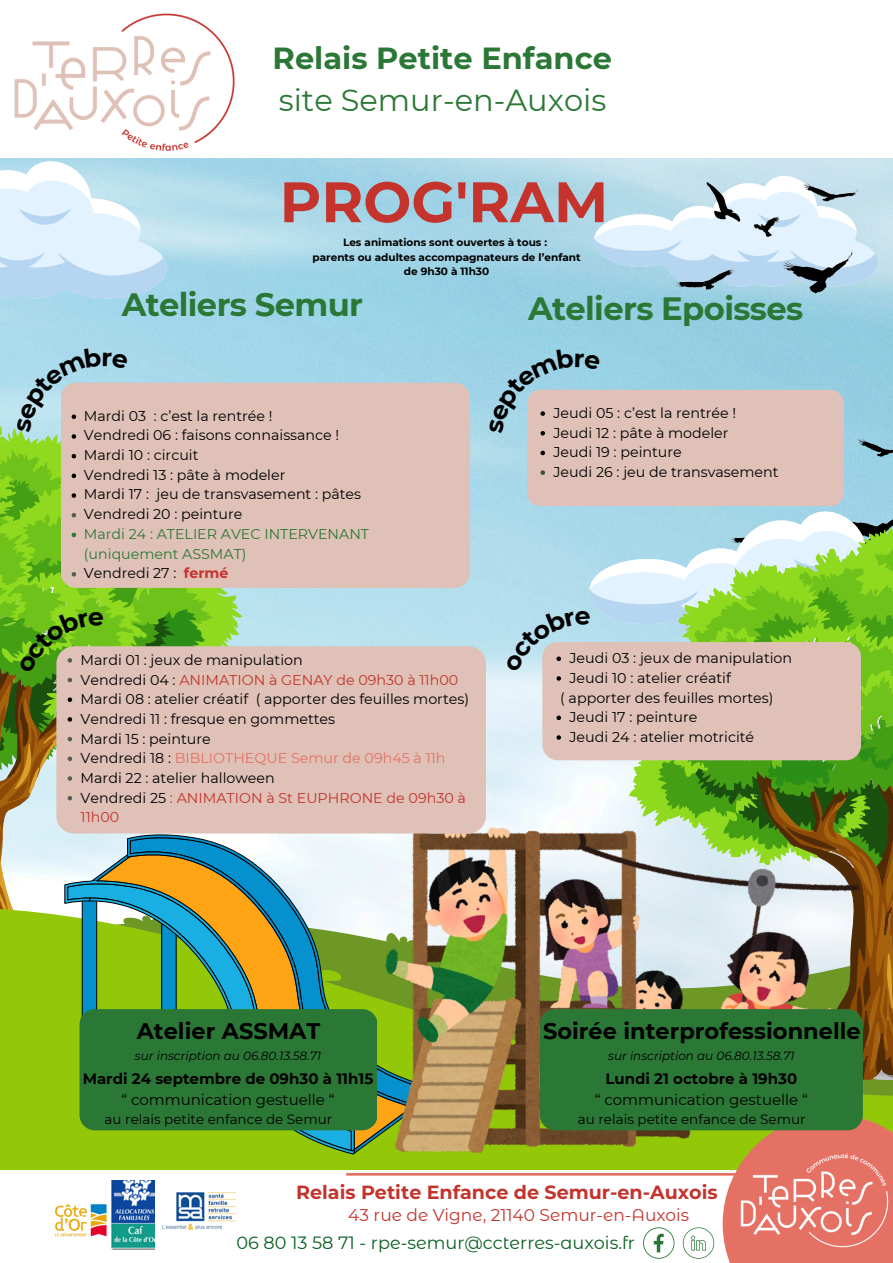
<style>
.page{position:relative;width:893px;height:1263px;background:#fff}
.page>*{position:absolute;margin:0;border:0;box-sizing:border-box;transform-origin:0 0}
.t1{font:700 57px "Montserrat";color:#c4342d}
.t2{font:700 32.25px "Montserrat";letter-spacing:-.02em;color:#2b7836}
.t3{font:700 30.53px "Montserrat";color:#2b7836}
.t4{font:30.53px "Montserrat";color:#2b7836}
.t5{font:700 22.5px "Montserrat";color:#000}
.t6{font:700 19.05px "Montserrat";color:#c4342d}
.t7{font:17.7px "Montserrat Alternates";color:#075f1f}
.t8{font:17.02px "Montserrat Alternates";color:#c4342d}
.t9{font:700 15px "Montserrat";color:#000}
.t10{font:15px "Montserrat";color:#000}
.t11{font:14.25px "Montserrat";color:#000}
.t12{font:14.25px/19.6px "Montserrat";color:#c4342d}
.t13{font:14.25px/19.6px "Montserrat";color:#2b7836}
.t14{font:14.25px "Montserrat";color:#e57164}
.t15{font:13.5px "Montserrat";color:#000}
.t16{font:italic 12px "Montserrat";color:#000}
.t17{font:700 10.5px/14.6px "Montserrat";color:#000;text-align:center}
.s1{font-weight:700;color:#c4342d}
.s2{color:#000}
</style>
<div class="page">
<img style="left:0;top:159px;width:893px;height:668px">
<svg style="left:0;top:416px;width:242px;height:230px;background:#9cdc62"></svg>
<div style="left:0;top:1067px;width:893px;height:103px;background:#93c808"></div>
<svg style="left:213px;top:833px;width:173px;height:274px"></svg>
<svg style="left:354px;top:1107px;width:32px;height:46px"></svg>
<svg style="left:65px;top:881px;width:289px;height:270px;background:#9ec275"></svg>
<svg style="left:89px;top:898px;width:265px;height:256px;background:#8aaa53"></svg>
<img style="left:720px;top:416px;width:173px;height:91px">
<svg style="left:590px;top:172px;width:288px;height:123px;background:#bbdded"></svg>
<img style="left:386px;top:827px;width:336px;height:326px">
<svg style="left:0;top:158px;width:167px;height:151px;background:#cce6f5"></svg>
<img style="left:665px;top:160px;width:228px;height:134px">
<div style="left:61px;top:383px;width:408px;height:205px;background:#dfc1b7;border-radius:15px"></div>
<div style="left:527px;top:390px;width:316px;height:116px;background:#dfc1b7;border-radius:14px"></div>
<svg style="left:540px;top:451px;width:5px;height:4px"></svg>
<svg style="left:540px;top:470px;width:5px;height:5px"></svg>
<div style="left:56px;top:646px;width:430px;height:187px;background:#dfc1b7;border-radius:18px"></div>
<img style="left:55px;top:1197px;width:57px;height:47px">
<img style="left:112px;top:1180px;width:42px;height:70px">
<svg style="left:722px;top:1114px;width:171px;height:149px;background:#d48756"></svg>
<img style="left:736px;top:1147px;width:157px;height:106px">
<svg style="left:643px;top:1227px;width:31px;height:32px"></svg>
<svg style="left:683px;top:1227px;width:31px;height:32px"></svg>
<svg style="left:346px;top:1164px;width:392px;height:24px"></svg>
<img style="left:163px;top:1193px;width:73px;height:37px">
<img style="left:6px;top:13px;width:236px;height:146px">
<div style="left:80px;top:1009px;width:297px;height:121px;background:#2b7836;border-radius:15px"></div>
<div style="left:540px;top:1009px;width:323px;height:121px;background:#2b7836;border-radius:15px"></div>
<svg style="left:16px;top:347px;width:112px;height:92px"></svg>
<svg style="left:488px;top:348px;width:112px;height:87px"></svg>
<svg style="left:0;top:450px;width:213px;height:617px"></svg>
<svg style="left:505px;top:507px;width:388px;height:575px"></svg>
<h3 class="t3" style="left:273px;top:39px;width:341px">Relais Petite Enfance</h3>
<h3 class="t4" style="left:279px;top:81px;width:329px">site Semur-en-Auxois</h3>
<h1 class="t1" style="left:280px;top:167px;width:330px">PROG'RAM</h1>
<p class="t17" style="left:312px;top:235px;width:270px">Les animations sont ouvertes à tous :<br>parents ou adultes accompagnateurs de l’enfant de 9h30 à 11h30</p>
<h2 class="t2" style="left:122px;top:285px;width:243px">Ateliers Semur</h2>
<h2 class="t2" style="left:528px;top:289px;width:277px">Ateliers Epoisses</h2>
<p class="t11" style="left:84px;top:407px;width:190px">Mardi 03 : c’est la rentrée !</p>
<h1 class="t11" style="left:84px;top:427px;width:257px">Vendredi 06 : faisons connaissance !</h1>
<p class="t11" style="left:84px;top:446px;width:116px">Mardi 10 : circuit</p>
<p class="t11" style="left:84px;top:466px;width:203px">Vendredi 13 : pâte à modeler</p>
<p class="t11" style="left:84px;top:486px;width:279px">Mardi 17 : jeu de transvasement : pâtes</p>
<p class="t11" style="left:84px;top:505px;width:160px">Vendredi 20 : peinture</p>
<h2 class="t13" style="left:84px;top:524px;width:287px">Mardi 24 : ATELIER AVEC INTERVENANT (uniquement ASSMAT)</h2>
<h2 class="t11" style="left:84px;top:564px;width:146px">Vendredi 27 : <span class="s1">fermé</span></h2>
<p class="t11" style="left:81px;top:651px;width:224px">Mardi 01 : jeux de manipulation</p>
<p class="t12" style="left:81px;top:670px;width:379px"><span class="s2">Vendredi 04 :</span> ANIMATION à GENAY de 09h30 à 11h00</p>
<p class="t11" style="left:81px;top:690px;width:390px">Mardi 08 : atelier créatif ( apporter des feuilles mortes)</p>
<p class="t11" style="left:81px;top:710px;width:256px">Vendredi 11 : fresque en gommettes</p>
<p class="t11" style="left:81px;top:730px;width:132px">Mardi 15 : peinture</p>
<p class="t14" style="left:81px;top:749px;width:366px"><span class="s2">Vendredi 18 :</span> BIBLIOTHEQUE Semur de 09h45 à 11h</p>
<p class="t11" style="left:81px;top:769px;width:196px">Mardi 22 : atelier halloween</p>
<h5 class="t12" style="left:81px;top:788px;width:387px"><span class="s2">Vendredi 25</span> : ANIMATION à St EUPHRONE de 09h30 à<br>11h00</h5>
<h4 class="t11" style="left:553px;top:404px;width:184px">Jeudi 05 : c’est la rentrée !</h4>
<p class="t11" style="left:553px;top:424px;width:177px">Jeudi 12 : pâte à modeler</p>
<p class="t11" style="left:553px;top:444px;width:130px">Jeudi 19 : peinture</p>
<p class="t11" style="left:553px;top:463px;width:227px">Jeudi 26 : jeu de transvasement</p>
<p class="t11" style="left:569px;top:649px;width:224px">Jeudi 03 : jeux de manipulation</p>
<p class="t11" style="left:569px;top:669px;width:163px">Jeudi 10 : atelier créatif</p>
<p class="t11" style="left:560px;top:689px;width:215px">( apporter des feuilles mortes)</p>
<p class="t11" style="left:569px;top:708px;width:130px">Jeudi 17 : peinture</p>
<p class="t11" style="left:569px;top:728px;width:186px">Jeudi 24 : atelier motricité</p>
<h3 class="t5" style="left:137px;top:1017px;width:185px">Atelier ASSMAT</h3>
<p class="t9" style="left:83px;top:1069px;width:292px">Mardi 24 septembre de 09h30 à 11h15</p>
<p class="t10" style="left:121px;top:1090px;width:215px">“ communication gestuelle “</p>
<p class="t15" style="left:105px;top:1111px;width:229px">au relais petite enfance de Semur</p>
<p class="t16" style="left:135px;top:1049px;width:188px">sur inscription au 06.80.13.58.71</p>
<h3 class="t5" style="left:543px;top:1017px;width:319px">Soirée interprofessionnelle</h3>
<p class="t9" style="left:605px;top:1069px;width:193px">Lundi 21 octobre à 19h30</p>
<p class="t10" style="left:595px;top:1090px;width:215px">“ communication gestuelle “</p>
<p class="t15" style="left:578px;top:1111px;width:229px">au relais petite enfance de Semur</p>
<p class="t16" style="left:608px;top:1049px;width:188px">sur inscription au 06.80.13.58.71</p>
<p class="t6" style="left:296px;top:1180px;width:423px">Relais Petite Enfance de Semur-en-Auxois</p>
<p class="t8" style="left:348px;top:1205px;width:342px">43 rue de Vigne, 21140 Semur-en-Auxois</p>
<p class="t7" style="left:236px;top:1231px;width:400px">06 80 13 58 71 - rpe-semur@ccterres-auxois.fr</p>
</div>
